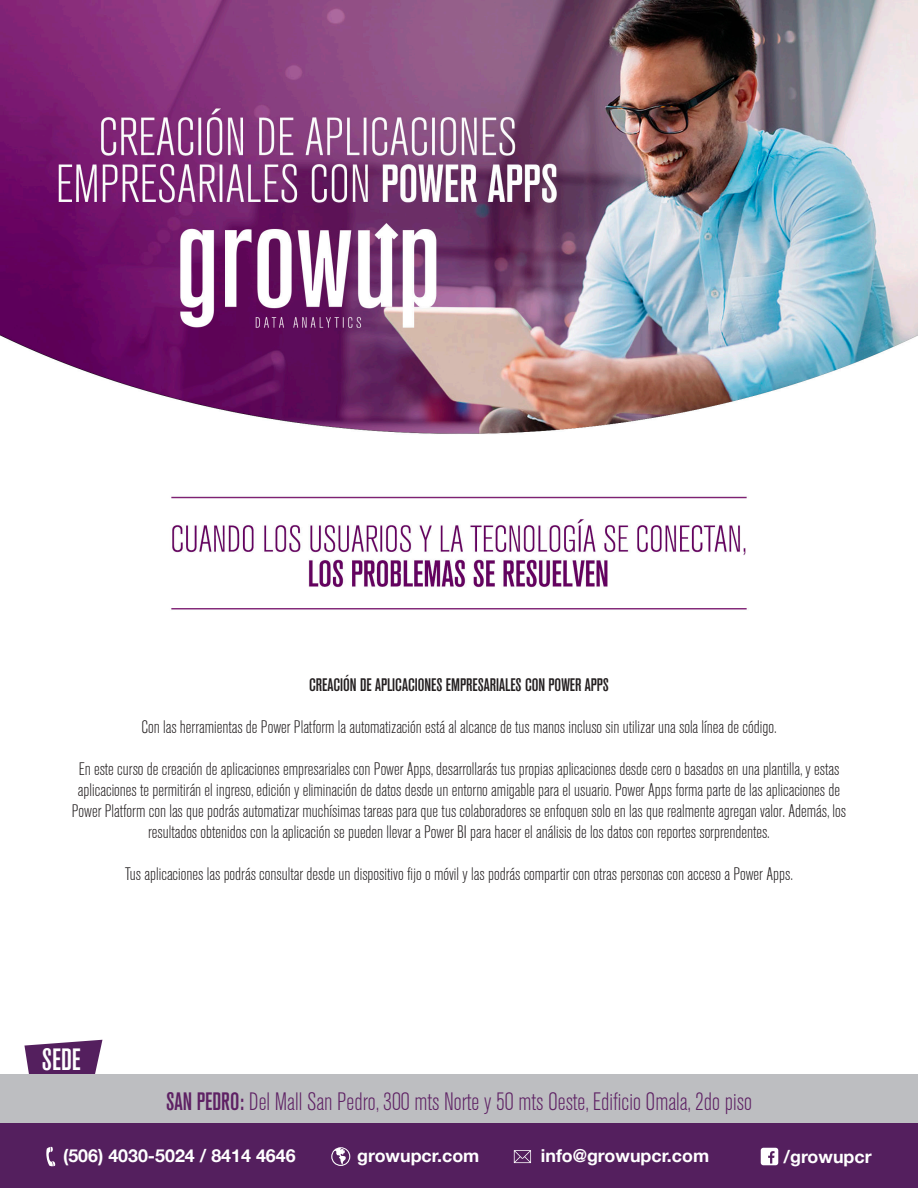
<style>
.page{position:relative;width:918px;height:1188px;background:#fff}
.page>*{position:absolute;margin:0;border:0;box-sizing:border-box;transform-origin:0 0}
.t1{font:500 condensed 30.6px "Akzidenz Grotesk BQ";color:#fff}
.t2{font:300 condensed 24.9px "Akzidenz Grotesk BQ";color:#5e2164}
.t3{font:300 condensed 18px/21px "Akzidenz Grotesk BQ";color:#231f20;text-align:center}
.t4{font:18px "Akzidenz Grotesk BQ Md Cnd Alt";color:#231f20}
.t5{font:700 17.85px "Helvetica Neue";color:#fff}
.s1{font-weight:500}
</style>
<div class="page">
<img style="left:0;top:0;width:918px;height:1042px">
<svg style="left:24px;top:1040px;width:78px;height:34px;background:#6d4076"></svg>
<div style="left:0;top:1074px;width:918px;height:106px;background:#bdbec1"></div>
<div style="left:0;top:1124px;width:918px;height:64px;background:#541f5e"></div>
<svg style="left:46px;top:1147px;width:9px;height:19px"></svg>
<svg style="left:331px;top:1147px;width:19px;height:19px"></svg>
<svg style="left:514px;top:1150px;width:17px;height:13px"></svg>
<svg style="left:761px;top:1148px;width:17px;height:17px"></svg>
<p class="t4" style="left:309px;top:675px;width:301px">CREACIÓN DE APLICACIONES EMPRESARIALES CON POWER APPS</p>
<p class="t3" style="left:141px;top:717px;width:637px">Con las herramientas de Power Platform la automatización está al alcance de tus manos incluso sin utilizar una sola línea de código.</p>
<p class="t3" style="left:72px;top:759px;width:776px">En este curso de creación de aplicaciones empresariales con Power Apps, desarrollarás tus propias aplicaciones desde cero o basados en una plantilla, y estas aplicaciones te permitirán el ingreso, edición y eliminación de datos desde un entorno amigable para el usuario. Power Apps forma parte de las aplicaciones de Power Platform con las que podrás automatizar muchísimas tareas para que tus colaboradores se enfoquen solo en las que realmente agregan valor. Además, los resultados obtenidos con la aplicación se pueden llevar a Power BI para hacer el análisis de los datos con reportes sorprendentes.</p>
<p class="t3" style="left:125px;top:864px;width:669px">Tus aplicaciones las podrás consultar desde un dispositivo fijo o móvil y las podrás compartir con otras personas con acceso a Power Apps.</p>
<h1 class="t1" style="left:42px;top:1042px;width:40px">SEDE</h1>
<h2 class="t2" style="left:166px;top:1088px;width:587px"><span class="s1">SAN PEDRO:</span> Del Mall San Pedro, 300 mts Norte y 50 mts Oeste, Edificio Omala, 2do piso</h2>
<p class="t5" style="left:63px;top:1141px;width:234px">(506) 4030-5024 / 8414 4646</p>
<p class="t5" style="left:357px;top:1141px;width:124px">growupcr.com</p>
<p class="t5" style="left:541px;top:1141px;width:170px">info@growupcr.com</p>
<p class="t5" style="left:784px;top:1143px;width:90px">/growupcr</p>
</div>
